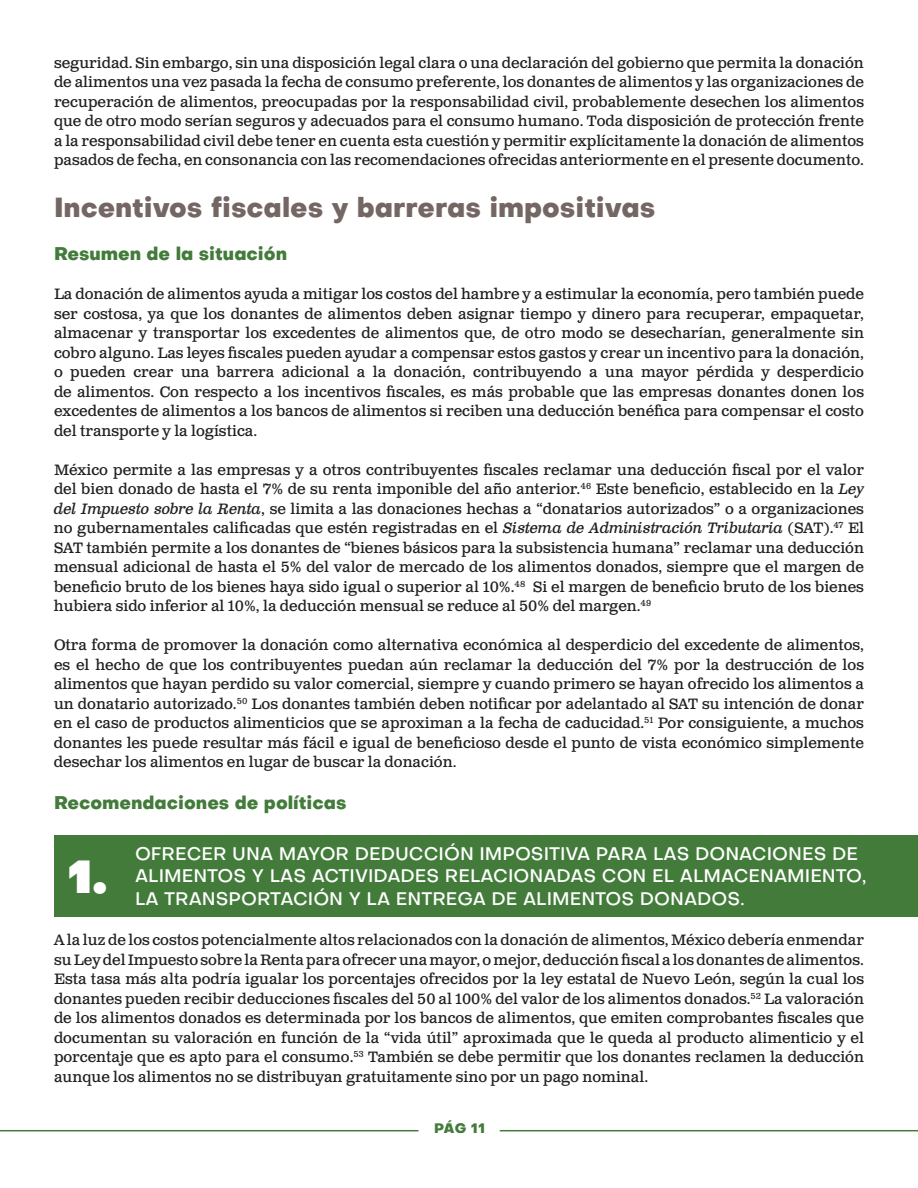
<style>
.page{position:relative;width:918px;height:1188px;background:#fff}
.page>*{position:absolute;margin:0;border:0;box-sizing:border-box;transform-origin:0 0}
.t1{font:45px "Objectivity Super";color:#fff}
.t2{font:800 27px "Objectivity";color:#736663}
.t3{font:500 18px/22.5px "Objectivity";color:#fff}
.t4{font:800 18px "Objectivity";color:#427b3a}
.t5{font:15px/19.5px "Clarendon Text Pro";color:#231f20;text-align:justify}
.t6{font:800 13.5px "Objectivity";color:#427b3a}
.s1{font-style:italic}
</style>
<div class="page">
<div style="left:54px;top:835px;width:864px;height:81px;background:#427b3a"></div>
<hr style="left:0;top:1130px;width:418px;height:1px;background:#427b3a">
<hr style="left:500px;top:1130px;width:418px;height:1px;background:#427b3a">
<p class="t5" style="left:54px;top:54px;width:812px">seguridad. Sin embargo, sin una disposición legal clara o una declaración del gobierno que permita la donación de alimentos una vez pasada la fecha de consumo preferente, los donantes de alimentos y las organizaciones de recuperación de alimentos, preocupadas por la responsabilidad civil, probablemente desechen los alimentos que de otro modo serían seguros y adecuados para el consumo humano. Toda disposición de protección frente a la responsabilidad civil debe tener en cuenta esta cuestión y permitir explícitamente la donación de alimentos pasados de fecha, en consonancia con las recomendaciones ofrecidas anteriormente en el presente documento.</p>
<h2 class="t2" style="left:54px;top:187px;width:603px">Incentivos fiscales y barreras impositivas</h2>
<p class="t4" style="left:54px;top:240px;width:235px">Resumen de la situación</p>
<p class="t5" style="left:54px;top:285px;width:812px">La donación de alimentos ayuda a mitigar los costos del hambre y a estimular la economía, pero también puede ser costosa, ya que los donantes de alimentos deben asignar tiempo y dinero para recuperar, empaquetar, almacenar y transportar los excedentes de alimentos que, de otro modo se desecharían, generalmente sin cobro alguno. Las leyes fiscales pueden ayudar a compensar estos gastos y crear un incentivo para la donación, o pueden crear una barrera adicional a la donación, contribuyendo a una mayor pérdida y desperdicio de alimentos. Con respecto a los incentivos fiscales, es más probable que las empresas donantes donen los excedentes de alimentos a los bancos de alimentos si reciben una deducción benéfica para compensar el costo del transporte y la logística.</p>
<p class="t5" style="left:54px;top:461px;width:812px">México permite a las empresas y a otros contribuyentes fiscales reclamar una deducción fiscal por el valor del bien donado de hasta el 7% de su renta imponible del año anterior.<sup>46</sup> Este beneficio, establecido en la <span class="s1">Ley del Impuesto sobre la Renta</span>, se limita a las donaciones hechas a “donatarios autorizados” o a organizaciones no gubernamentales calificadas que estén registradas en el <span class="s1">Sistema de Administración Tributaria</span> (SAT).<sup>47</sup> El SAT también permite a los donantes de “bienes básicos para la subsistencia humana” reclamar una deducción mensual adicional de hasta el 5% del valor de mercado de los alimentos donados, siempre que el margen de beneficio bruto de los bienes haya sido igual o superior al 10%.<sup>48</sup> Si el margen de beneficio bruto de los bienes hubiera sido inferior al 10%, la deducción mensual se reduce al 50% del margen.<sup>49</sup></p>
<p class="t5" style="left:54px;top:636px;width:812px">Otra forma de promover la donación como alternativa económica al desperdicio del excedente de alimentos, es el hecho de que los contribuyentes puedan aún reclamar la deducción del 7% por la destrucción de los alimentos que hayan perdido su valor comercial, siempre y cuando primero se hayan ofrecido los alimentos a un donatario autorizado.<sup>50</sup> Los donantes también deben notificar por adelantado al SAT su intención de donar en el caso de productos alimenticios que se aproximan a la fecha de caducidad.<sup>51</sup> Por consiguiente, a muchos donantes les puede resultar más fácil e igual de beneficioso desde el punto de vista económico simplemente desechar los alimentos en lugar de buscar la donación.</p>
<p class="t4" style="left:54px;top:788px;width:294px">Recomendaciones de políticas</p>
<h1 class="t1" style="left:68px;top:840px;width:41px">1.</h1>
<p class="t3" style="left:135px;top:842px;width:733px">OFRECER UNA MAYOR DEDUCCIÓN IMPOSITIVA PARA LAS DONACIONES DE<br>ALIMENTOS Y LAS ACTIVIDADES RELACIONADAS CON EL ALMACENAMIENTO,<br>LA TRANSPORTACIÓN Y LA ENTREGA DE ALIMENTOS DONADOS.</p>
<p class="t5" style="left:54px;top:931px;width:812px">A la luz de los costos potencialmente altos relacionados con la donación de alimentos, México debería enmendar su Ley del Impuesto sobre la Renta para ofrecer una mayor, o mejor, deducción fiscal a los donantes de alimentos.<br>Esta tasa más alta podría igualar los porcentajes ofrecidos por la ley estatal de Nuevo León, según la cual los donantes pueden recibir deducciones fiscales del 50 al 100% del valor de los alimentos donados.<sup>52</sup> La valoración de los alimentos donados es determinada por los bancos de alimentos, que emiten comprobantes fiscales que documentan su valoración en función de la “vida útil” aproximada que le queda al producto alimenticio y el porcentaje que es apto para el consumo.<sup>53</sup> También se debe permitir que los donantes reclamen la deducción aunque los alimentos no se distribuyan gratuitamente sino por un pago nominal.</p>
<p class="t6" style="left:434px;top:1118px;width:53px">PÁG 11</p>
</div>
